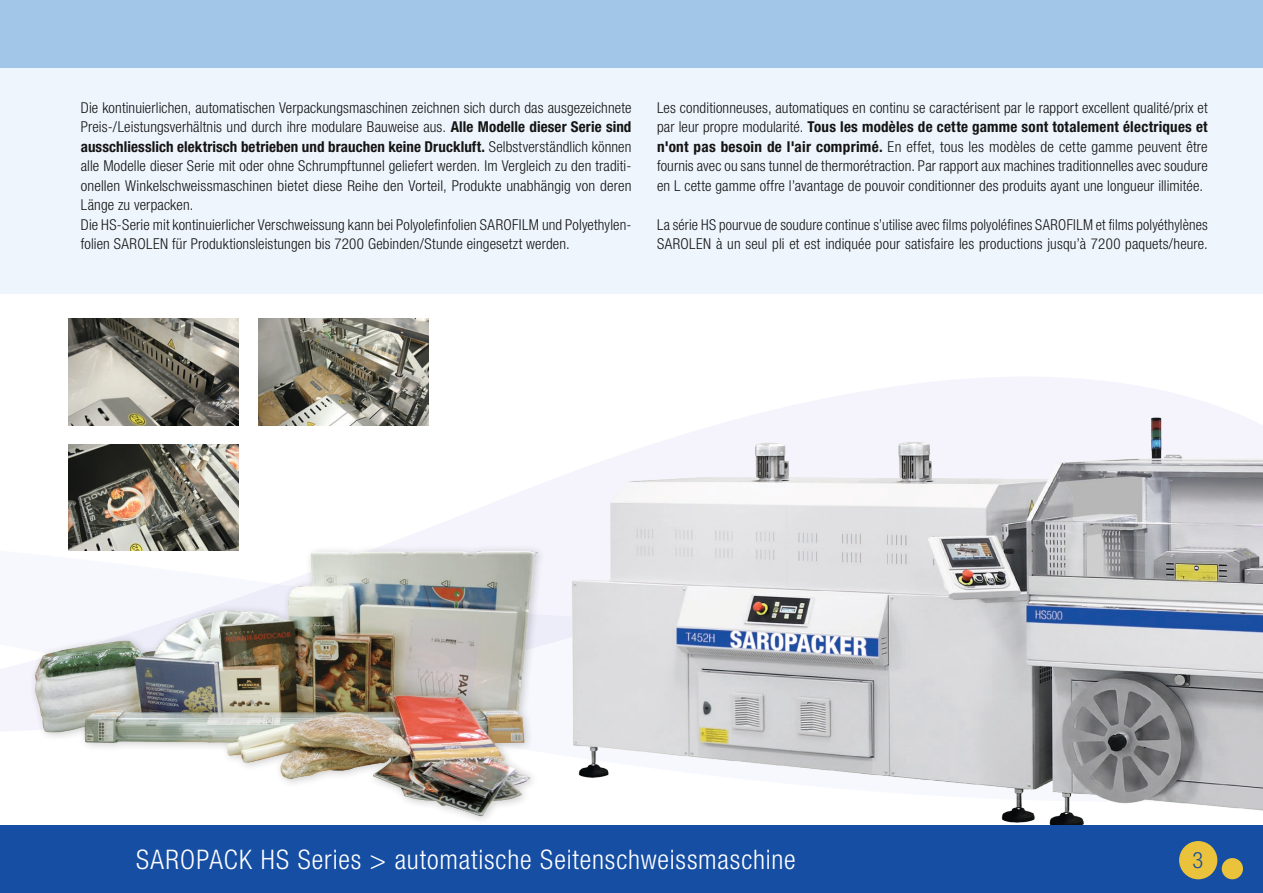
<style>
.page{position:relative;width:1263px;height:893px;background:#fff}
.page>*{position:absolute;margin:0;border:0;box-sizing:border-box;transform-origin:0 0}
.t1{font:300 condensed 27px "Helvetica Neue LT Std";letter-spacing:.03em;color:#fff}
.t2{font:300 condensed 22.5px "Helvetica Neue LT Std";color:#154ea3}
.t3{font:300 condensed 15px/19.5px "Helvetica Neue LT Std";letter-spacing:.01em;color:#131413}
.s1{font-weight:700}
</style>
<div class="page">
<div style="left:0;top:825px;width:1263px;height:68px;background:#154ea3"></div>
<div style="left:1179px;top:841px;width:38px;height:38px;background:#ebc23b;border-radius:50%"></div>
<div style="left:1222px;top:858px;width:21px;height:21px;background:#ebc23b;border-radius:50%"></div>
<div style="left:0;top:0;width:1263px;height:68px;background:#a1c6e8"></div>
<svg style="left:0;top:664px;width:21px;height:67px"></svg>
<svg style="left:277px;top:376px;width:259px;height:140px"></svg>
<img style="left:536px;top:377px;width:727px;height:448px">
<div style="left:0;top:68px;width:1263px;height:225px;background:#eff5fd"></div>
<div style="left:29px;top:545px;width:518px;height:280px;background:#fff"></div>
<img style="left:21px;top:516px;width:523px;height:304px">
<img style="left:258px;top:319px;width:170px;height:106px">
<img style="left:68px;top:319px;width:170px;height:106px">
<img style="left:68px;top:444px;width:170px;height:107px">
<p class="t3" style="left:81px;top:98px;width:552px">Die kontinuierlichen, automatischen Verpackungsmaschinen zeichnen sich durch das ausgezeichnete Preis-/Leistungsverhältnis und durch ihre modulare Bauweise aus. <span class="s1">Alle Modelle dieser Serie sind ausschliesslich elektrisch betrieben und brauchen keine Druckluft.</span> Selbstverständlich können alle Modelle dieser Serie mit oder ohne Schrumpftunnel geliefert werden. Im Vergleich zu den traditi&shy;onellen Winkelschweissmaschinen bietet diese Reihe den Vorteil, Produkte unabhängig von deren Länge zu verpacken.<br>Die HS-Serie mit kontinuierlicher Verschweissung kann bei Polyolefinfolien SAROFILM und Polyethylen&shy;folien SAROLEN für Produktionsleistungen bis 7200 Gebinden/Stunde eingesetzt werden.</p>
<p class="t3" style="left:657px;top:98px;width:552px;text-align:justify">Les conditionneuses, automatiques en continu se caractérisent par le rapport excellent qualité/prix et par leur propre modularité. <span class="s1">Tous les modèles de cette gamme sont totalement électriques et n'ont pas besoin de l'air comprimé.</span> En effet, tous les modèles de cette gamme peuvent être fournis avec ou sans tunnel de thermorétraction. Par rapport aux machines traditionnelles avec soudure en L cette gamme offre l’avantage de pouvoir conditionner des produits ayant une longueur illimitée.</p>
<p class="t3" style="left:657px;top:215px;width:552px">La série HS pourvue de soudure continue s’utilise avec films polyoléfines SAROFILM et films polyéthylènes<br>SAROLEN à un seul pli et est indiquée pour satisfaire les productions jusqu’à 7200 paquets/heure.</p>
<h1 class="t1" style="left:136px;top:844px;width:661px">SAROPACK HS Series &gt; automatische Seitenschweissmaschine</h1>
<h2 class="t2" style="left:1192px;top:847px;width:12px">3</h2>
</div>
